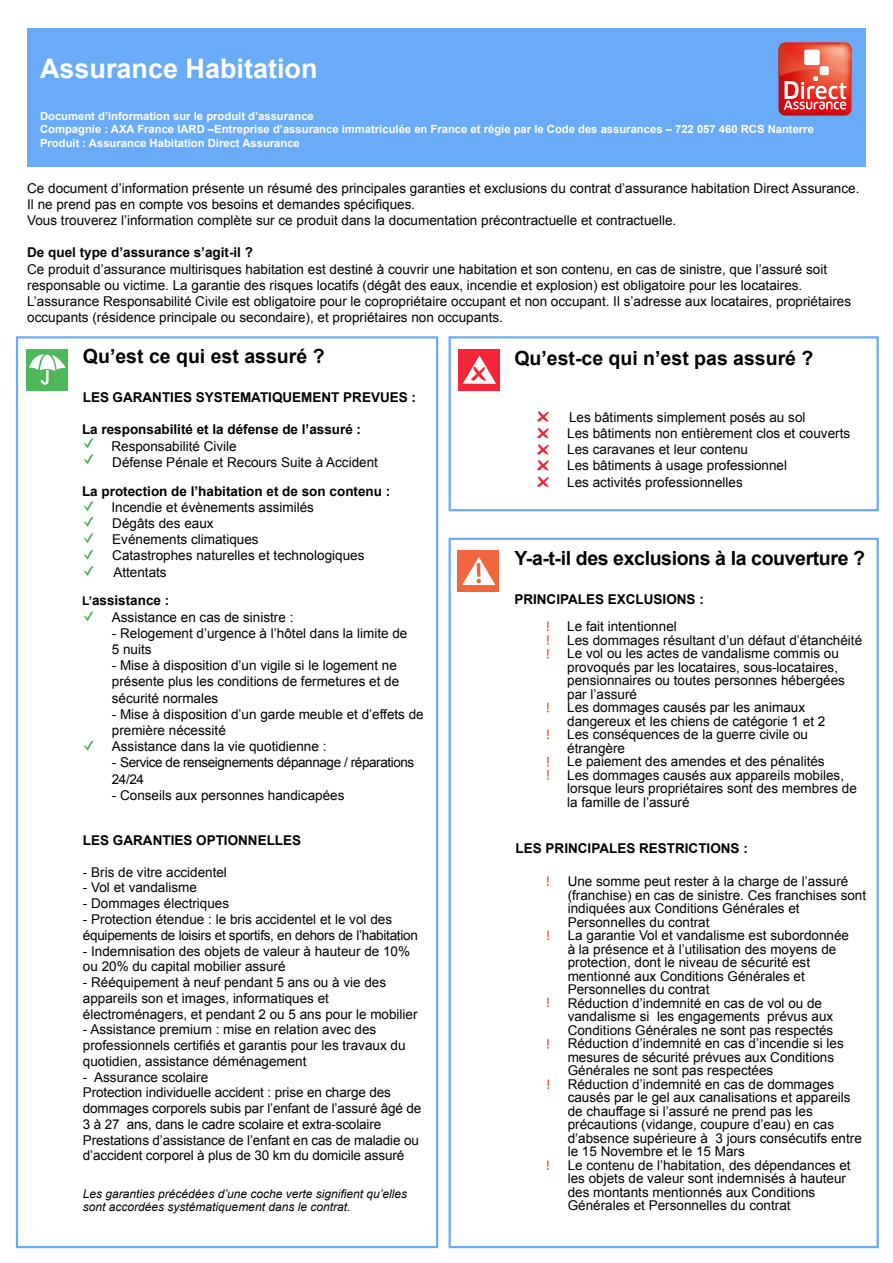
<style>
.page{position:relative;width:893px;height:1263px;background:#fff}
.page>*{position:absolute;margin:0;border:0;box-sizing:border-box;transform-origin:0 0}
.t1{font:700 27px "Arial";color:#fff}
.t2{font:700 19.5px "Arial";color:#000}
.t3{font:700 19.5px "Arial";letter-spacing:-.02em;color:#000}
.t4{font:13.5px/13.5px "Arial";color:#000}
.t5{font:700 13.5px "Arial";color:#000}
.t6{font:13.5px/15.8px "Arial";letter-spacing:-.02em;color:#000}
.t7{font:13.5px/16.2px "Arial";letter-spacing:-.03em;color:#000}
.t8{font:italic 12px/13.5px "Arial";color:#000}
.t9{font:700 11.25px/13.5px "Arial";color:#fff}
.s1{font-weight:700;font-size:12px}
.s2{font-weight:700}
</style>
<div class="page">
<div style="left:27px;top:28px;width:839px;height:139px;background:#6aabf7"></div>
<svg style="left:778px;top:43px;width:73px;height:73px;background:#e5655a"></svg>
<div style="left:16px;top:336px;width:422px;height:912px;border:2px solid #5ca3f7"></div>
<div style="left:449px;top:336px;width:430px;height:175px;border:2px solid #5ca3f7"></div>
<div style="left:449px;top:538px;width:430px;height:710px;border:2px solid #5ca3f7"></div>
<div style="left:27px;top:349px;width:41px;height:41px;background:#4fb85c"></div>
<svg style="left:29px;top:354px;width:37px;height:31px"></svg>
<svg style="left:84px;top:566px;width:10px;height:10px"></svg>
<svg style="left:84px;top:501px;width:10px;height:10px"></svg>
<svg style="left:84px;top:533px;width:10px;height:10px"></svg>
<svg style="left:84px;top:611px;width:10px;height:10px"></svg>
<svg style="left:84px;top:549px;width:10px;height:11px"></svg>
<svg style="left:84px;top:517px;width:10px;height:10px"></svg>
<svg style="left:84px;top:741px;width:10px;height:10px"></svg>
<svg style="left:84px;top:438px;width:10px;height:10px"></svg>
<svg style="left:84px;top:454px;width:10px;height:10px"></svg>
<div style="left:458px;top:349px;width:42px;height:41px;background:#f22638"></div>
<svg style="left:463px;top:355px;width:33px;height:29px"></svg>
<div style="left:457px;top:550px;width:42px;height:42px;background:#f2663d"></div>
<svg style="left:462px;top:557px;width:33px;height:28px"></svg>
<svg style="left:547px;top:876px;width:2px;height:10px"></svg>
<svg style="left:537px;top:444px;width:12px;height:26px"></svg>
<svg style="left:537px;top:411px;width:12px;height:27px"></svg>
<svg style="left:537px;top:476px;width:12px;height:11px"></svg>
<svg style="left:547px;top:703px;width:2px;height:9px"></svg>
<svg style="left:547px;top:621px;width:2px;height:38px"></svg>
<svg style="left:547px;top:729px;width:2px;height:10px"></svg>
<svg style="left:547px;top:757px;width:2px;height:23px"></svg>
<svg style="left:547px;top:930px;width:2px;height:10px"></svg>
<svg style="left:547px;top:1079px;width:2px;height:10px"></svg>
<svg style="left:547px;top:1039px;width:2px;height:10px"></svg>
<svg style="left:547px;top:997px;width:2px;height:10px"></svg>
<svg style="left:547px;top:1160px;width:2px;height:10px"></svg>
<h1 class="t1" style="left:40px;top:50px;width:279px">Assurance Habitation</h1>
<p class="t9" style="left:40px;top:110px;width:775px">Document d’information sur le produit d’assurance<br>Compagnie : AXA France IARD –Entreprise d’assurance immatriculée en France et régie par le Code des assurances – 722 057 460 RCS Nanterre<br>Produit : Assurance Habitation Direct Assurance</p>
<p class="t4" style="left:27px;top:180px;width:834px;line-height:16.2px">Ce document d’information présente un résumé des principales garanties et exclusions du contrat d’assurance habitation Direct Assurance.<br>Il ne prend pas en compte vos besoins et demandes spécifiques.<br>Vous trouverez l’information complète sur ce produit dans la documentation précontractuelle et contractuelle.</p>
<p class="t5" style="left:27px;top:244px;width:227px">De quel type d’assurance s’agit-il ?</p>
<p class="t4" style="left:27px;top:261px;width:825px;line-height:16.2px">Ce produit d’assurance multirisques habitation est destiné à couvrir une habitation et son contenu, en cas de sinistre, que l’assuré soit responsable ou victime. La garantie des risques locatifs (dégât des eaux, incendie et explosion) est obligatoire pour les locataires.<br>L’assurance Responsabilité Civile est obligatoire pour le copropriétaire occupant et non occupant. Il s’adresse aux locataires, propriétaires occupants (résidence principale ou secondaire), et propriétaires non occupants.</p>
<h2 class="t2" style="left:83px;top:343px;width:243px">Qu’est ce qui est assuré ?</h2>
<p class="t5" style="left:83px;top:388px;width:335px">LES GARANTIES SYSTEMATIQUEMENT PREVUES :</p>
<p class="t5" style="left:82px;top:421px;width:281px">La responsabilité et la défense de l’assuré :</p>
<p class="t4" style="left:111px;top:438px;width:268px;line-height:16.2px">Responsabilité Civile<br>Défense Pénale et Recours Suite à Accident</p>
<p class="t5" style="left:82px;top:482px;width:310px">La protection de l’habitation et de son contenu :</p>
<p class="t4" style="left:111px;top:499px;width:254px;line-height:16.2px">Incendie et évènements assimilés<br>Dégâts des eaux<br>Evénements climatiques<br>Catastrophes naturelles et technologiques<br>Attentats</p>
<p class="t4" style="left:112px;top:593px;width:183px;line-height:16.2px;text-indent:-30px"><span class="s1">L’</span><span class="s2">assistance :<br></span>Assistance en cas de sinistre :</p>
<p class="t4" style="left:112px;top:625px;width:297px;line-height:16.2px">- Relogement d’urgence à l’hôtel dans la limite de<br>5 nuits</p>
<p class="t4" style="left:112px;top:657px;width:289px;line-height:16.2px">- Mise à disposition d’un vigile si le logement ne présente plus les conditions de fermetures et de sécurité normales</p>
<p class="t4" style="left:112px;top:706px;width:313px;line-height:16.2px">- Mise à disposition d’un garde meuble et d’effets de première nécessité<br>Assistance dans la vie quotidienne :</p>
<p class="t7" style="left:112px;top:755px;width:304px">- Service de renseignements dépannage / réparations<br>24/24</p>
<p class="t4" style="left:112px;top:788px;width:234px">- Conseils aux personnes handicapées</p>
<p class="t5" style="left:83px;top:831px;width:220px">LES GARANTIES OPTIONNELLES</p>
<p class="t4" style="left:83px;top:865px;width:146px">- Bris de vitre accidentel</p>
<p class="t4" style="left:83px;top:881px;width:116px">- Vol et vandalisme</p>
<p class="t4" style="left:83px;top:897px;width:148px">- Dommages électriques</p>
<p class="t6" style="left:83px;top:911px;width:336px">- Protection étendue : le bris accidentel et le vol des équipements de loisirs et sportifs, en dehors de l’habitation</p>
<p class="t4" style="left:83px;top:943px;width:329px;line-height:15.8px">- Indemnisation des objets de valeur à hauteur de 10% ou 20% du capital mobilier assuré</p>
<p class="t4" style="left:83px;top:974px;width:336px;line-height:15.8px">- Rééquipement à neuf pendant 5 ans ou à vie des appareils son et images, informatiques et électroménagers, et pendant 2 ou 5 ans pour le mobilier</p>
<p class="t4" style="left:83px;top:1022px;width:324px;line-height:15.8px">- Assistance premium : mise en relation avec des professionnels certifiés et garantis pour les travaux du quotidien, assistance déménagement</p>
<p class="t4" style="left:83px;top:1069px;width:340px;line-height:15.8px">- Assurance scolaire<br>Protection individuelle accident : prise en charge des dommages corporels subis par l’enfant de l’assuré âgé de 3 à 27 ans, dans le cadre scolaire et extra-scolaire Prestations d’assistance de l’enfant en cas de maladie ou d’accident corporel à plus de 30 km du domicile assuré</p>
<p class="t8" style="left:83px;top:1187px;width:326px">Les garanties précédées d’une coche verte signifient qu’elles sont accordées systématiquement dans le contrat.</p>
<h2 class="t2" style="left:514px;top:345px;width:301px">Qu’est-ce qui n’est pas assuré ?</h2>
<p class="t4" style="left:567px;top:409px;width:284px;line-height:16.2px">Les bâtiments simplement posés au sol<br>Les bâtiments non entièrement clos et couverts Les caravanes et leur contenu<br>Les bâtiments à usage professionnel<br>Les activités professionnelles</p>
<h2 class="t3" style="left:514px;top:545px;width:352px">Y-a-t-il des exclusions à la couverture ?</h2>
<p class="t5" style="left:514px;top:590px;width:191px">PRINCIPALES EXCLUSIONS :</p>
<p class="t4" style="left:567px;top:620px;width:296px">Le fait intentionnel<br>Les dommages résultant d’un défaut d’étanchéité Le vol ou les actes de vandalisme commis ou provoqués par les locataires, sous-locataires, pensionnaires ou toutes personnes hébergées par l’assuré<br>Les dommages causés par les animaux dangereux et les chiens de catégorie 1 et 2<br>Les conséquences de la guerre civile ou étrangère<br>Le paiement des amendes et des pénalités<br>Les dommages causés aux appareils mobiles, lorsque leurs propriétaires sont des membres de la famille de l’assuré</p>
<p class="t5" style="left:516px;top:840px;width:234px">LES PRINCIPALES RESTRICTIONS :</p>
<p class="t4" style="left:568px;top:875px;width:300px">Une somme peut rester à la charge de l’assuré (franchise) en cas de sinistre. Ces franchises sont indiquées aux Conditions Générales et Personnelles du contrat<br>La garantie Vol et vandalisme est subordonnée<br>à la présence et à l’utilisation des moyens de protection, dont le niveau de sécurité est mentionné aux Conditions Générales et Personnelles du contrat<br>Réduction d’indemnité en cas de vol ou de vandalisme si les engagements prévus aux Conditions Générales ne sont pas respectés Réduction d’indemnité en cas d’incendie si les mesures de sécurité prévues aux Conditions Générales ne sont pas respectées<br>Réduction d’indemnité en cas de dommages causés par le gel aux canalisations et appareils de chauffage si l’assuré ne prend pas les précautions (vidange, coupure d’eau) en cas d’absence supérieure à 3 jours consécutifs entre le 15 Novembre et le 15 Mars<br>Le contenu de l’habitation, des dépendances et les objets de valeur sont indemnisés à hauteur des montants mentionnés aux Conditions Générales et Personnelles du contrat</p>
</div>
